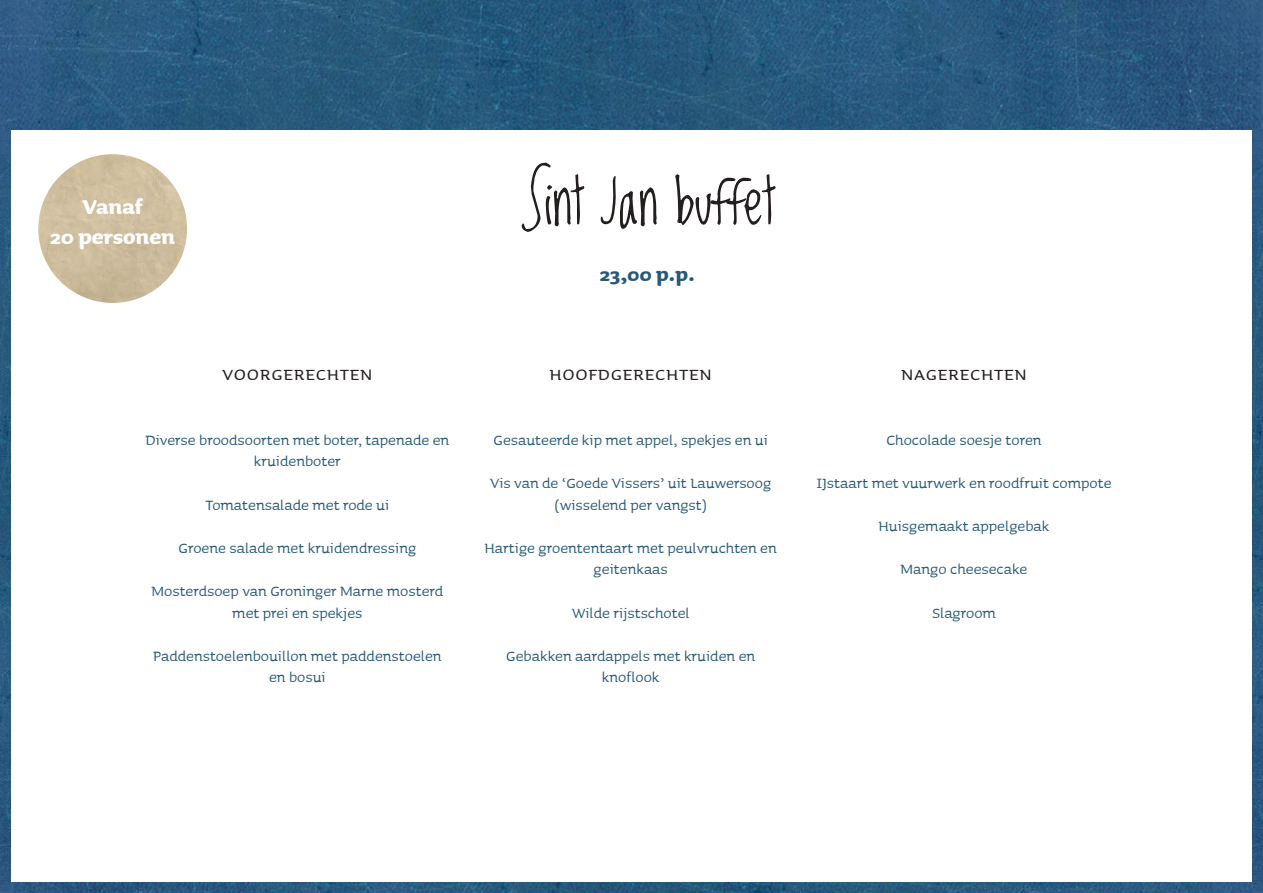
<style>
.page{position:relative;width:1263px;height:893px;background:#fff}
.page>*{position:absolute;margin:0;border:0;box-sizing:border-box;transform-origin:0 0}
.t1{font:57px "Lovedbythe King";color:#241f1f}
.t2{font:700 25.5px/30.6px "Sauna";color:#fff;text-align:center}
.t3{font:24px "Sauna Small Caps";color:#241f1f}
.t4{font:700 24px "Sauna";color:#285978}
.t5{font:18px/21.6px "Sauna";color:#285978;text-align:center}
</style>
<div class="page">
<img style="left:1px;top:0;width:1262px;height:130px">
<img style="left:1px;top:130px;width:10px;height:763px">
<img style="left:1252px;top:130px;width:11px;height:763px">
<img style="left:11px;top:882px;width:1241px;height:11px">
<img style="left:0;top:0;width:1px;height:893px">
<img style="left:38px;top:154px;width:149px;height:149px;border-radius:74px">
<h2 class="t2" style="left:50px;top:193px;width:126px">Vanaf<br>20 personen</h2>
<h1 class="t1" style="left:520px;top:163px;width:257px">Sint Jan buffet</h1>
<h3 class="t4" style="left:600px;top:266px;width:97px">23,00 p.p.</h3>
<h3 class="t3" style="left:222px;top:357px;width:153px">voorgerechten</h3>
<h3 class="t3" style="left:549px;top:357px;width:165px">hoofdgerechten</h3>
<h3 class="t3" style="left:901px;top:357px;width:128px">nagerechten</h3>
<p class="t5" style="left:145px;top:430px;width:305px">Diverse broodsoorten met boter, tapenade en kruidenboter</p>
<p class="t5" style="left:206px;top:495px;width:185px">Tomatensalade met rode ui</p>
<p class="t5" style="left:179px;top:538px;width:239px">Groene salade met kruidendressing</p>
<p class="t5" style="left:152px;top:581px;width:293px">Mosterdsoep van Groninger Marne mosterd met prei en spekjes</p>
<p class="t5" style="left:153px;top:646px;width:290px">Paddenstoelenbouillon met paddenstoelen en bosui</p>
<p class="t5" style="left:494px;top:430px;width:276px">Gesauteerde kip met appel, spekjes en ui</p>
<p class="t5" style="left:490px;top:473px;width:283px">Vis van de ‘Goede Vissers’ uit Lauwersoog (wisselend per vangst)</p>
<p class="t5" style="left:485px;top:538px;width:294px">Hartige groententaart met peulvruchten en geitenkaas</p>
<p class="t5" style="left:572px;top:603px;width:120px">Wilde rijstschotel</p>
<p class="t5" style="left:506px;top:646px;width:251px">Gebakken aardappels met kruiden en knoflook</p>
<p class="t5" style="left:886px;top:430px;width:157px">Chocolade soesje toren</p>
<p class="t5" style="left:816px;top:473px;width:296px">IJstaart met vuurwerk en roodfruit compote</p>
<p class="t5" style="left:879px;top:516px;width:172px">Huisgemaakt appelgebak</p>
<p class="t5" style="left:901px;top:560px;width:128px">Mango cheesecake</p>
<p class="t5" style="left:932px;top:603px;width:65px">Slagroom</p>
</div>
